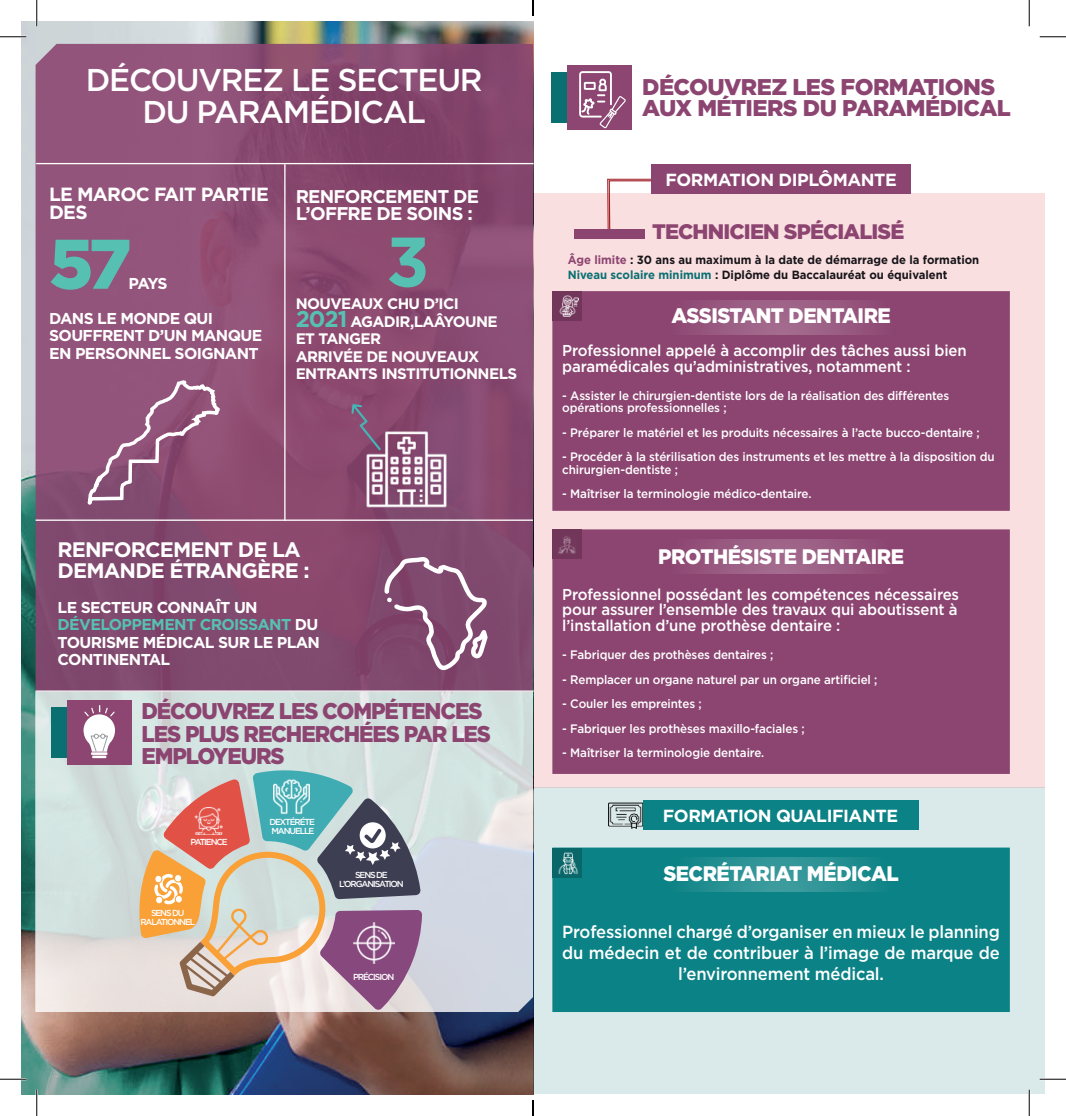
<style>
.page{position:relative;width:1066px;height:1116px;background:#fff}
.page>*{position:absolute;margin:0;border:0;box-sizing:border-box;transform-origin:0 0}
.t1{font:900 70px "Gotham";color:#56c1b3}
.t2{font:700 70px "Gotham";color:#56c1b3}
.t3{font:500 31.5px/32.4px "Gotham";letter-spacing:-.04em;color:#fff;text-align:center}
.t4{font:900 22.75px/22.8px "Gotham";letter-spacing:-.05em;color:#8c4571;scale:.95 1}
.t5{font:900 22.75px/21px "Gotham";letter-spacing:-.025em;color:#8c4571}
.t6{font:900 21px "Gotham";letter-spacing:-.025em;color:#fff;scale:.95 1}
.t7{font:700 21px/21px "Gotham";letter-spacing:-.04em;color:#fff}
.t8{font:900 21px "Gotham";letter-spacing:-.04em;color:#8c4571}
.t9{font:700 19.07px/17.5px "Gotham";letter-spacing:-.04em;color:#fff}
.t10{font:700 18.38px/17.5px "Gotham";letter-spacing:-.04em;color:#fff}
.t11{font:500 17.5px/21px "Gotham";letter-spacing:-.01em;color:#fff;text-align:center;scale:.95 1}
.t12{font:700 17.5px "Gotham";letter-spacing:-.025em;color:#fff}
.t13{font:500 15.75px/15.8px "Gotham";letter-spacing:-.01em;color:#fff;scale:.95 1}
.t14{font:700 15.75px/17.5px "Gotham";letter-spacing:-.04em;color:#fff}
.t15{font:700 15.22px/17.5px "Gotham";letter-spacing:-.04em;color:#fff}
.t16{font:500 12.25px/12.2px "Gotham";letter-spacing:-.01em;color:#fff;scale:.95 1}
.t17{font:700 11.9px/14.3px "Gotham";color:#17151a;scale:.95 1}
.t18{font:500 8.75px/8.8px "Gotham";letter-spacing:-.125em;color:#fff;text-align:center}
.s1{font-size:22.75px;color:#56c1b3}
.s2{color:#56c1b3}
.s3{color:#8d4571}
.s4{color:#097072}
</style>
<div class="page">
<div style="left:533px;top:193px;width:511px;height:594px;background:#fadfe0"></div>
<div style="left:533px;top:787px;width:511px;height:306px;background:#dae9e9"></div>
<div style="left:552px;top:73px;width:72px;height:50px;background:#096f71"></div>
<div style="left:568px;top:66px;width:64px;height:64px;background:#8c4671"></div>
<svg style="left:579px;top:71px;width:47px;height:57px"></svg>
<img style="left:22px;top:22px;width:511px;height:1071px">
<svg style="left:36px;top:44px;width:497px;height:646px;background:#894b71"></svg>
<svg style="left:35px;top:691px;width:498px;height:320px;background:#d4dedf"></svg>
<hr style="left:36px;top:163px;width:497px;height:1px;background:#fff">
<hr style="left:36px;top:519px;width:497px;height:1px;background:#fff">
<hr style="left:36px;top:690px;width:497px;height:1px;background:#fff">
<hr style="left:284px;top:164px;width:1px;height:356px;background:#fff">
<svg style="left:351px;top:404px;width:30px;height:46px"></svg>
<img style="left:365px;top:429px;width:82px;height:79px">
<svg style="left:384px;top:557px;width:103px;height:113px;background:#926182"></svg>
<svg style="left:607px;top:179px;width:46px;height:59px"></svg>
<div style="left:574px;top:229px;width:70px;height:9px;background:#8c4571"></div>
<div style="left:651px;top:164px;width:259px;height:29px;background:#8c4571"></div>
<div style="left:643px;top:799px;width:275px;height:30px;background:#0b8285"></div>
<div style="left:552px;top:291px;width:458px;height:219px;background:#8c4571"></div>
<div style="left:552px;top:529px;width:458px;height:244px;background:#8c4571"></div>
<div style="left:552px;top:847px;width:458px;height:164px;background:#0b8285"></div>
<svg style="left:667px;top:300px;width:228px;height:34px;background:#985980"></svg>
<svg style="left:667px;top:539px;width:228px;height:35px;background:#985980"></svg>
<svg style="left:667px;top:857px;width:228px;height:35px;background:#258f91"></svg>
<div style="left:552px;top:529px;width:30px;height:30px;background:#72365b"></div>
<div style="left:552px;top:291px;width:30px;height:30px;background:#72365b"></div>
<div style="left:552px;top:847px;width:30px;height:30px;background:#096769"></div>
<img style="left:558px;top:536px;width:18px;height:18px">
<img style="left:559px;top:295px;width:19px;height:22px">
<div style="left:51px;top:707px;width:74px;height:51px;background:#096f71"></div>
<div style="left:67px;top:700px;width:64px;height:65px;background:#8c4671"></div>
<hr style="left:92px;top:755px;width:14px;height:3px;background:#fff">
<svg style="left:83px;top:705px;width:32px;height:49px"></svg>
<img style="left:608px;top:802px;width:35px;height:27px">
<img style="left:558px;top:852px;width:20px;height:22px">
<svg style="left:137px;top:769px;width:285px;height:241px;background:#bfb2ac"></svg>
<img style="left:274px;top:778px;width:35px;height:36px">
<img style="left:194px;top:806px;width:28px;height:28px">
<img style="left:354px;top:922px;width:41px;height:41px">
<svg style="left:85px;top:342px;width:138px;height:195px;background:#945a7e"></svg>
<hr style="left:0;top:36px;width:26px;height:2px;background:#fff">
<hr style="left:0;top:1077px;width:26px;height:3px;background:#fff">
<hr style="left:1039px;top:1077px;width:27px;height:3px;background:#fff">
<hr style="left:36px;top:0;width:2px;height:26px;background:#fff">
<hr style="left:36px;top:1089px;width:2px;height:26px;background:#fff">
<hr style="left:1028px;top:1089px;width:2px;height:26px;background:#fff">
<svg style="left:0;top:36px;width:26px;height:1px"></svg>
<svg style="left:1039px;top:36px;width:27px;height:1px"></svg>
<svg style="left:0;top:1078px;width:26px;height:1px"></svg>
<svg style="left:1039px;top:1078px;width:27px;height:1px"></svg>
<svg style="left:36px;top:0;width:1px;height:26px"></svg>
<svg style="left:36px;top:1089px;width:1px;height:26px"></svg>
<svg style="left:1029px;top:0;width:1px;height:26px"></svg>
<svg style="left:1029px;top:1089px;width:1px;height:26px"></svg>
<svg style="left:532px;top:0;width:2px;height:16px"></svg>
<svg style="left:532px;top:1100px;width:2px;height:15px"></svg>
<h2 class="t3" style="left:86px;top:63px;width:398px">DÉCOUVREZ LE SECTEUR<br>DU PARAMÉDICAL</h2>
<h3 class="t9" style="left:49px;top:185px;width:221px">LE MAROC FAIT PARTIE<br>DES</h3>
<h1 class="t1" style="left:49px;top:216px;width:84px">57</h1>
<p class="t14" style="left:129px;top:274px;width:41px">PAYS</p>
<p class="t14" style="left:49px;top:309px;width:215px">DANS LE MONDE QUI<br>SOUFFRENT D’UN MANQUE<br>EN PERSONNEL SOIGNANT</p>
<h3 class="t10" style="left:296px;top:187px;width:185px">RENFORCEMENT DE<br>L’OFFRE DE SOINS :</h3>
<h1 class="t2" style="left:386px;top:215px;width:45px">3</h1>
<p class="t15" style="left:296px;top:295px;width:223px">NOUVEAUX CHU D’ICI<br><span class="s1">2021</span> AGADIR,LAÂYOUNE<br>ET TANGER<br>ARRIVÉE DE NOUVEAUX<br>ENTRANTS INSTITUTIONNELS</p>
<h3 class="t7" style="left:58px;top:538px;width:253px">RENFORCEMENT DE LA<br>DEMANDE ÉTRANGÈRE :</h3>
<p class="t14" style="left:58px;top:598px;width:264px">LE SECTEUR CONNAÎT UN<br><span class="s2">DÉVELOPPEMENT CROISSANT</span> DU<br>TOURISME MÉDICAL SUR LE PLAN<br>CONTINENTAL</p>
<h3 class="t4" style="left:141px;top:699px;width:369px">DÉCOUVREZ LES COMPÉTENCES<br>LES PLUS RECHERCHÉES PAR LES<br>EMPLOYEURS</h3>
<p class="t18" style="left:190px;top:837px;width:39px">PATIENCE</p>
<p class="t18" style="left:140px;top:908px;width:56px">SENS DU<br>RALATIONNEL</p>
<p class="t18" style="left:269px;top:817px;width:47px;text-align:left">DEXTÉRÉTE<br>MANUELLE</p>
<p class="t18" style="left:339px;top:870px;width:66px">SENS DE<br>L’ORGANISATION</p>
<p class="t18" style="left:353px;top:971px;width:43px">PRÉCISION</p>
<h3 class="t5" style="left:642px;top:76px;width:370px">DÉCOUVREZ LES FORMATIONS<br>AUX MÉTIERS DU PARAMÉDICAL</h3>
<h3 class="t12" style="left:665px;top:168px;width:233px">FORMATION DIPLÔMANTE</h3>
<h3 class="t8" style="left:652px;top:217px;width:254px">TECHNICIEN SPÉCIALISÉ</h3>
<p class="t17" style="left:568px;top:253px;width:435px"><span class="s3">Âge limite</span> : 30 ans au maximum à la date de démarrage de la formation<br><span class="s4">Niveau scolaire minimum</span> : Diplôme du Baccalauréat ou équivalent</p>
<h3 class="t6" style="left:671px;top:301px;width:232px">ASSISTANT DENTAIRE</h3>
<p class="t13" style="left:562px;top:342px;width:427px">Professionnel appelé à accomplir des tâches aussi bien paramédicales qu’administratives, notamment :</p>
<p class="t16" style="left:562px;top:389px;width:409px">- Assister le chirurgien-dentiste lors de la réalisation des différentes opérations professionnelles ;</p>
<p class="t16" style="left:562px;top:426px;width:441px">- Préparer le matériel et les produits nécessaires à l’acte bucco-dentaire ;</p>
<p class="t16" style="left:562px;top:450px;width:456px">- Procéder à la stérilisation des instruments et les mettre à la disposition du chirurgien-dentiste ;</p>
<p class="t16" style="left:562px;top:487px;width:264px">- Maîtriser la terminologie médico-dentaire.</p>
<h3 class="t6" style="left:658px;top:542px;width:260px">PROTHÉSISTE DENTAIRE</h3>
<p class="t13" style="left:562px;top:586px;width:419px;text-align:justify">Professionnel possédant les compétences nécessaires pour assurer l’ensemble des travaux qui aboutissent à l’installation d’une prothèse dentaire :</p>
<p class="t16" style="left:562px;top:648px;width:224px">- Fabriquer des prothèses dentaires ;</p>
<p class="t16" style="left:562px;top:673px;width:333px">- Remplacer un organe naturel par un organe artificiel ;</p>
<p class="t16" style="left:562px;top:697px;width:148px">- Couler les empreintes ;</p>
<p class="t16" style="left:562px;top:722px;width:257px">- Fabriquer les prothèses maxillo-faciales ;</p>
<p class="t16" style="left:562px;top:746px;width:214px">- Maîtriser la terminologie dentaire.</p>
<h3 class="t12" style="left:663px;top:803px;width:237px">FORMATION QUALIFIANTE</h3>
<h3 class="t6" style="left:663px;top:858px;width:249px">SECRÉTARIAT MÉDICAL</h3>
<h3 class="t11" style="left:562px;top:920px;width:462px">Professionnel chargé d’organiser en mieux le planning du médecin et de contribuer à l’image de marque de l’environnement médical.</h3>
</div>
